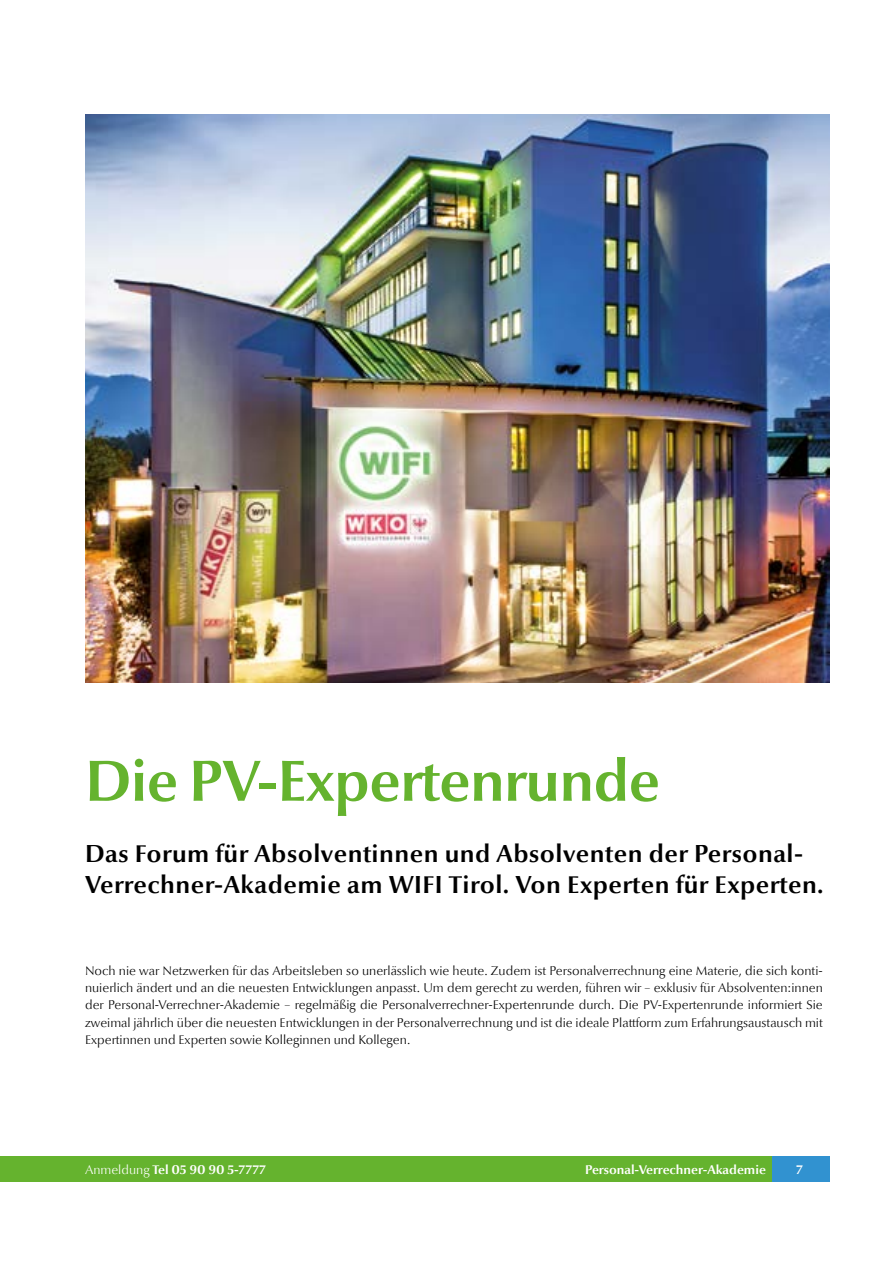
<style>
.page{position:relative;width:893px;height:1263px;background:#fff}
.page>*{position:absolute;margin:0;border:0;box-sizing:border-box;transform-origin:0 0}
.t1{font:700 58.5px "Optima Nova LT";letter-spacing:-.015em;color:#65b32e}
.t2{font:700 24.75px/31.5px "Optima Nova LT";letter-spacing:.02em;color:#000}
.t3{font:300 12.75px/17.2px "Optima Nova LT";color:#000;text-align:justify}
.t4{font:700 12.75px "Optima Nova LT";color:#fff}
.s1{font-weight:300}
</style>
<div class="page">
<div style="left:0;top:1156px;width:11px;height:26px;background:#65b32e"></div>
<div style="left:1px;top:1156px;width:771px;height:26px;background:#65b32e"></div>
<div style="left:772px;top:1156px;width:57px;height:26px;background:#3192d0"></div>
<img style="left:85px;top:115px;width:744px;height:567px">
<h1 class="t1" style="left:85px;top:747px;width:577px">Die PV-Expertenrunde</h1>
<h2 class="t2" style="left:85px;top:838px;width:740px">Das Forum für Absolventinnen und Absolventen der Personal-<br>Verrechner-Akademie am WIFI Tirol. Von Experten für Experten.</h2>
<p class="t3" style="left:85px;top:962px;width:739px">Noch nie war Netzwerken für das Arbeitsleben so unerlässlich wie heute. Zudem ist Personalverrechnung eine Materie, die sich konti&shy;nuierlich ändert und an die neuesten Entwicklungen anpasst. Um dem gerecht zu werden, führen wir – exklusiv für Absolventen:innen der Personal-Verrechner-Akademie – regelmäßig die Personalverrechner-Expertenrunde durch. Die PV-Expertenrunde informiert Sie zweimal jährlich über die neuesten Entwicklungen in der Personalverrechnung und ist die ideale Plattform zum Erfahrungsaustausch mit Expertinnen und Experten sowie Kolleginnen und Kollegen.</p>
<p class="t4" style="left:85px;top:1163px;width:183px"><span class="s1">Anmeldung</span> Tel 05 90 90 5-7777</p>
<p class="t4" style="left:585px;top:1162px;width:182px">Personal-Verrechner-Akademie</p>
<p class="t4" style="left:796px;top:1162px;width:8px">7</p>
</div>
